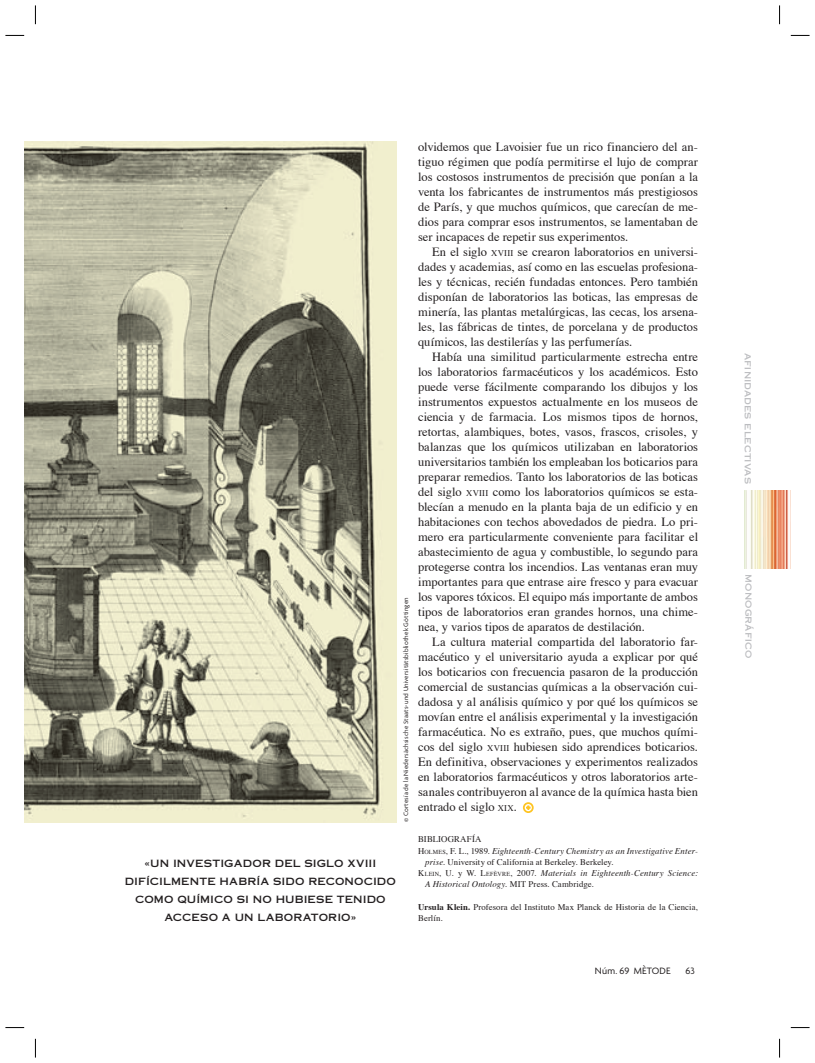
<style>
.page{position:relative;width:815px;height:1063px;background:#fff}
.page>*{position:absolute;margin:0;border:0;box-sizing:border-box;transform-origin:0 0}
.t1{font:12.5px/15px "Times";color:#231f20;text-align:justify}
.t2{font:10px/18.1px "Copperplate Thirty One AB";letter-spacing:.01em;color:#231f20;text-align:center}
.t3{font:10px "Copperplate Thirty One AB";letter-spacing:.005em;color:#bcbdc0}
.t4{font:10px "Agenda";letter-spacing:.025em;color:#231f20}
.t5{font:italic 8.75px "Times";letter-spacing:.015em;color:#231f20}
.t6{font:8.75px/11.2px "Times";letter-spacing:.01em;color:#231f20}
.t7{font:6.88px "Agenda";letter-spacing:.02em;color:#231f20}
.s1{font-size:8.75px}
.s2{font-style:normal}
.s3{font-style:normal;font-size:6.12px}
.s4{font-style:italic}
.s5{font-weight:700}
</style>
<div class="page">
<div style="left:523px;top:802px;width:11px;height:11px;border:2px solid #fec422;border-radius:50%"></div>
<svg style="left:526px;top:805px;width:5px;height:5px"></svg>
<img style="left:25px;top:142px;width:372px;height:680px">
<img style="left:745px;top:491px;width:44px;height:77px">
<svg style="left:5px;top:35px;width:19px;height:1px"></svg>
<svg style="left:791px;top:35px;width:19px;height:1px"></svg>
<svg style="left:5px;top:1027px;width:19px;height:1px"></svg>
<svg style="left:791px;top:1027px;width:19px;height:1px"></svg>
<svg style="left:35px;top:5px;width:1px;height:19px"></svg>
<svg style="left:35px;top:1039px;width:1px;height:19px"></svg>
<svg style="left:779px;top:5px;width:1px;height:19px"></svg>
<svg style="left:779px;top:1039px;width:1px;height:19px"></svg>
<p class="t7" style="left:403px;top:822px;width:226px;rotate:-90deg">© Cortesía de la Niedersächsische Staats-und Universitätsbibliothek Göttingen</p>
<p class="t2" style="left:125px;top:854px;width:273px">«UN INVESTIGADOR DEL SIGLO XVIII<br>DIFÍCILMENTE HABRÍA SIDO RECONOCIDO<br>COMO QUÍMICO SI NO HUBIESE TENIDO<br>ACCESO A UN LABORATORIO»</p>
<p class="t1" style="left:418px;top:140px;width:281px">olvidemos que Lavoisier fue un rico financiero del an&shy;tiguo régimen que podía permitirse el lujo de comprar los costosos instrumentos de precisión que ponían a la venta los fabricantes de instrumentos más prestigiosos de París, y que muchos químicos, que carecían de me&shy;dios para comprar esos instrumentos, se lamentaban de ser incapaces de repetir sus experimentos.</p>
<p class="t1" style="left:418px;top:245px;width:282px;text-indent:14px">En el siglo <span class="s1">XVIII</span> se crearon laboratorios en universi&shy;dades y academias, así como en las escuelas profesiona&shy;les y técnicas, recién fundadas entonces. Pero también disponían de laboratorios las boticas, las empresas de minería, las plantas metalúrgicas, las cecas, los arsena&shy;les, las fábricas de tintes, de porcelana y de productos químicos, las destilerías y las perfumerías.</p>
<p class="t1" style="left:418px;top:350px;width:282px;text-indent:14px">Había una similitud particularmente estrecha entre los laboratorios farmacéuticos y los académicos. Esto puede verse fácilmente comparando los dibujos y los instrumentos expuestos actualmente en los museos de ciencia y de farmacia. Los mismos tipos de hornos, retortas, alambiques, botes, vasos, frascos, crisoles, y balanzas que los químicos utilizaban en laboratorios universitarios también los empleaban los boticarios para preparar remedios. Tanto los laboratorios de las boticas del siglo <span class="s1">XVIII</span> como los laboratorios químicos se esta&shy;blecían a menudo en la planta baja de un edificio y en habitaciones con techos abovedados de piedra. Lo pri&shy;mero era particularmente conveniente para facilitar el abastecimiento de agua y combustible, lo segundo para protegerse contra los incendios. Las ventanas eran muy importantes para que entrase aire fresco y para evacuar los vapores tóxicos. El equipo más importante de ambos tipos de laboratorios eran grandes hornos, una chime&shy;nea, y varios tipos de aparatos de destilación.</p>
<p class="t1" style="left:418px;top:635px;width:281px;text-indent:14px">La cultura material compartida del laboratorio far&shy;macéutico y el universitario ayuda a explicar por qué los boticarios con frecuencia pasaron de la producción comercial de sustancias químicas a la observación cui&shy;dadosa y al análisis químico y por qué los químicos se movían entre el análisis experimental y la investigación farmacéutica. No es extraño, pues, que muchos quími&shy;cos del siglo <span class="s1">XVIII</span> hubiesen sido aprendices boticarios.<br>En definitiva, observaciones y experimentos realizados en laboratorios farmacéuticos y otros laboratorios arte&shy;sanales contribuyeron al avance de la química hasta bien entrado el siglo <span class="s1">XIX</span>.</p>
<p class="t6" style="left:418px;top:835px;width:65px">BIBLIOGRAFÍA</p>
<p class="t5" style="left:418px;top:847px;width:281px"><span class="s2">H</span><span class="s3">OLMES</span><span class="s2">, F. L., 1989.</span> Eighteenth-Century Chemistry as an Investigative Enter-</p>
<p class="t6" style="left:425px;top:857px;width:190px"><span class="s4">prise</span>. University of California at Berkeley. Berkeley.</p>
<p class="t5" style="left:418px;top:870px;width:281px"><span class="s2">K</span><span class="s3">LEIN</span><span class="s2">, U. y W. L</span><span class="s3">EFÈVRE</span><span class="s2">, 2007.</span> Materials in Eighteenth-Century Science:</p>
<p class="t5" style="left:425px;top:881px;width:170px">A Historical Ontology. <span class="s2">MIT Press. Cambridge.</span></p>
<p class="t6" style="left:418px;top:902px;width:281px"><span class="s5">Ursula Klein.</span> Profesora del Instituto Max Planck de Historia de la Ciencia,<br>Berlín.</p>
<p class="t4" style="left:595px;top:967px;width:77px">Núm. 69 MÈTODE</p>
<p class="t4" style="left:686px;top:967px;width:11px">63</p>
<p class="t3" style="left:754px;top:353px;width:132px;rotate:90deg">afinidades electivas</p>
<p class="t3" style="left:755px;top:574px;width:85px;rotate:90deg">monográfico</p>
</div>
